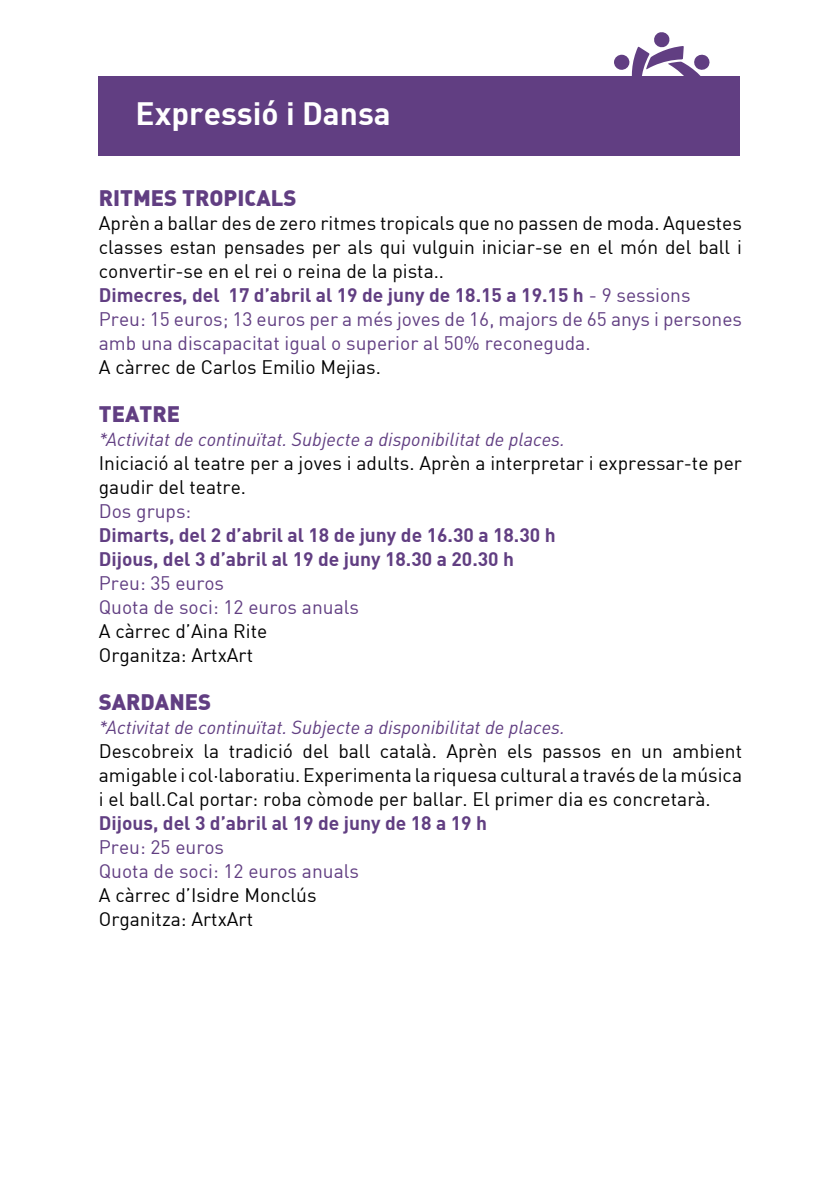
<style>
.page{position:relative;width:840px;height:1191px;background:#fff}
.page>*{position:absolute;margin:0;border:0;box-sizing:border-box;transform-origin:0 0}
.t1{font:31.6px "DIN Bold";color:#fff}
.t2{font:22px "DIN Black Alternate";color:#613e82}
.t3{font:19.2px/24px "DIN";color:#000}
.t4{font:19.2px/24px "DIN";color:#613e82}
.t5{font:19.2px/24px "DIN Bold";color:#613e82}
.t6{font:italic 18.8px "DIN";color:#613e82}
.s1{font-family:"DIN"}
</style>
<div class="page">
<div style="left:98px;top:76px;width:640px;height:79px;background:#613e82"></div>
<svg style="left:614px;top:32px;width:96px;height:44px"></svg>
<h1 class="t1" style="left:136px;top:93px;width:256px">Expressió i Dansa</h1>
<p class="t2" style="left:99px;top:183px;width:199px">RITMES TROPICALS</p>
<p class="t3" style="left:99px;top:211px;width:644px;text-align:justify">Aprèn a ballar des de zero ritmes tropicals que no passen de moda. Aquestes classes estan pensades per als qui vulguin iniciar-se en el món del ball i convertir-se en el rei o reina de la pista..</p>
<p class="t5" style="left:99px;top:282px;width:593px">Dimecres, del 17 d’abril al 19 de juny de 18.15 a 19.15 h <span class="s1">- 9 sessions</span></p>
<p class="t4" style="left:99px;top:307px;width:644px">Preu: 15 euros; 13 euros per a més joves de 16, majors de 65 anys i persones amb una discapacitat igual o superior al 50% reconeguda.</p>
<p class="t3" style="left:99px;top:355px;width:283px">A càrrec de Carlos Emilio Mejias.</p>
<p class="t2" style="left:99px;top:399px;width:83px">TEATRE</p>
<p class="t6" style="left:99px;top:427px;width:467px">*Activitat de continuïtat. Subjecte a disponibilitat de places.</p>
<p class="t3" style="left:99px;top:451px;width:644px">Iniciació al teatre per a joves i adults. Aprèn a interpretar i expressar-te per gaudir del teatre.</p>
<p class="t4" style="left:99px;top:499px;width:94px">Dos grups:</p>
<p class="t5" style="left:99px;top:522px;width:458px">Dimarts, del 2 d’abril al 18 de juny de 16.30 a 18.30 h<br>Dijous, del 3 d’abril al 19 de juny 18.30 a 20.30 h</p>
<p class="t4" style="left:99px;top:571px;width:261px">Preu: 35 euros<br>Quota de soci: 12 euros anuals</p>
<p class="t3" style="left:99px;top:619px;width:170px">A càrrec d’Aina Rite<br>Organitza: ArtxArt</p>
<p class="t2" style="left:99px;top:687px;width:114px">SARDANES</p>
<p class="t6" style="left:99px;top:715px;width:467px">*Activitat de continuïtat. Subjecte a disponibilitat de places.</p>
<p class="t3" style="left:99px;top:739px;width:644px;text-align:justify">Descobreix la tradició del ball català. Aprèn els passos en un ambient amigable i col·laboratiu. Experimenta la riquesa cultural a través de la música i el ball.Cal portar: roba còmode per ballar. El primer dia es concretarà.</p>
<p class="t5" style="left:99px;top:810px;width:389px">Dijous, del 3 d’abril al 19 de juny de 18 a 19 h</p>
<p class="t4" style="left:99px;top:835px;width:261px">Preu: 25 euros<br>Quota de soci: 12 euros anuals</p>
<p class="t3" style="left:99px;top:883px;width:219px">A càrrec d’Isidre Monclús<br>Organitza: ArtxArt</p>
</div>
